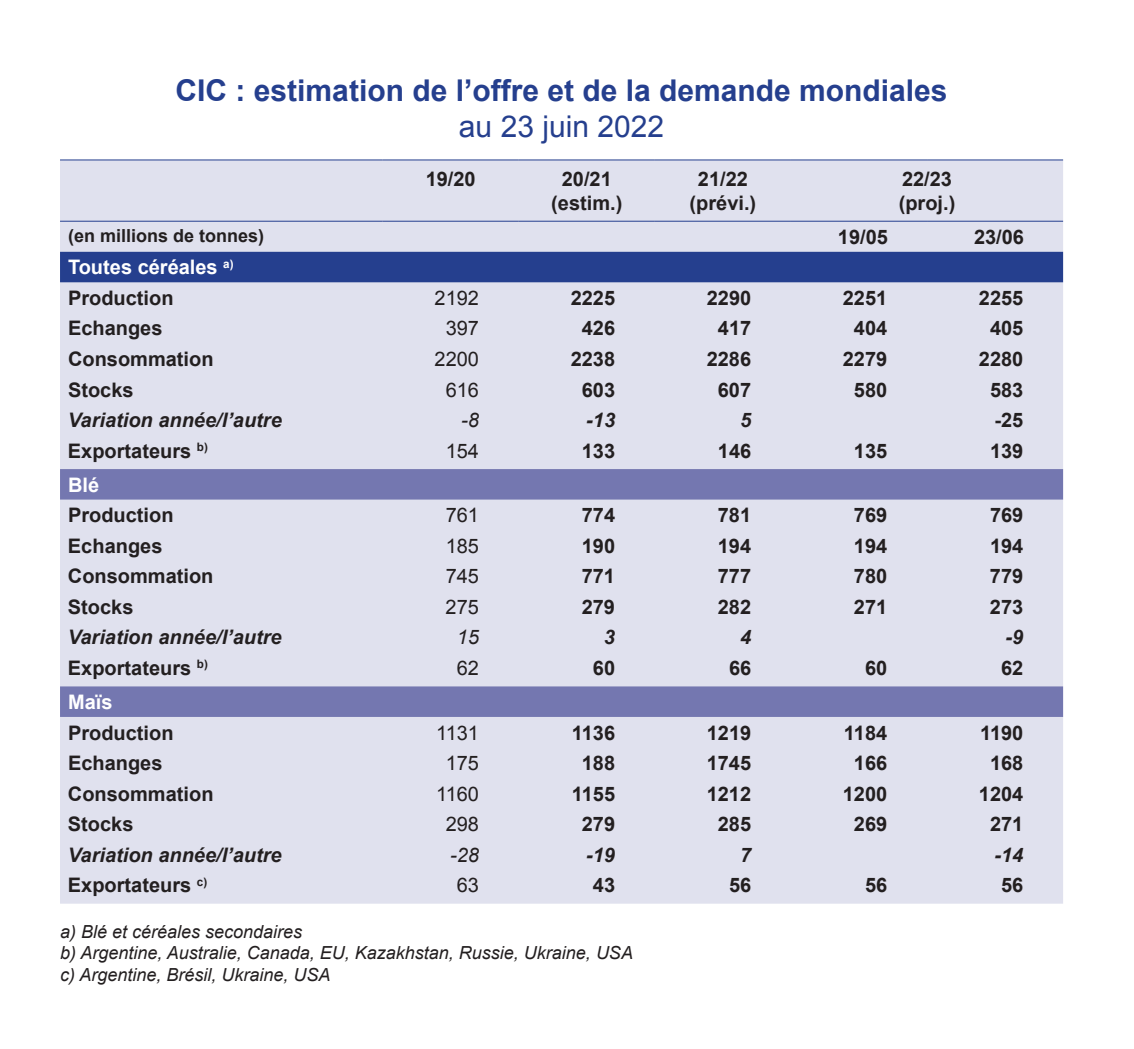
<style>
.page{position:relative;width:1134px;height:1049px;background:#fff}
.page>*{position:absolute;margin:0;border:0;box-sizing:border-box;transform-origin:0 0}
.t1{font:700 30px "Arial";color:#253f8e}
.t2{font:30px "Arial";color:#253f8e}
.t3{font:700 20px/24px "Arial";color:#231f20;text-align:center}
.t4{font:italic 700 20px "Arial";color:#231f20}
.t5{font:20px "Arial";color:#231f20}
.t6{font:700 20px/30.6px "Arial";color:#fff}
.t7{font:italic 20px "Arial";color:#231f20}
.t8{font:italic 18px/21.6px "Arial";color:#231f20}
.t9{font:700 18px "Arial";color:#231f20}
.s1{color:#231f20}
</style>
<div class="page">
<div style="left:60px;top:161px;width:1003px;height:743px;background:#e0e1ee"></div>
<div style="left:60px;top:252px;width:1003px;height:30px;background:#253f8e"></div>
<svg style="left:60px;top:469px;width:1003px;height:248px;fill:#e0e1ee"></svg>
<hr style="left:60px;top:160px;width:323px;height:1px;background:#253f8e">
<hr style="left:383px;top:160px;width:136px;height:1px;background:#253f8e">
<hr style="left:519px;top:160px;width:136px;height:1px;background:#253f8e">
<hr style="left:655px;top:160px;width:136px;height:1px;background:#253f8e">
<hr style="left:791px;top:160px;width:136px;height:1px;background:#253f8e">
<hr style="left:927px;top:160px;width:136px;height:1px;background:#253f8e">
<hr style="left:60px;top:221px;width:323px;height:1px;background:#253f8e">
<hr style="left:383px;top:221px;width:136px;height:1px;background:#253f8e">
<hr style="left:519px;top:221px;width:136px;height:1px;background:#253f8e">
<hr style="left:655px;top:221px;width:136px;height:1px;background:#253f8e">
<hr style="left:791px;top:221px;width:136px;height:1px;background:#253f8e">
<hr style="left:927px;top:221px;width:136px;height:1px;background:#253f8e">
<h1 class="t1" style="left:176px;top:71px;width:773px">CIC : estimation de l’offre et de la demande mondiales</h1>
<h1 class="t2" style="left:459px;top:107px;width:207px">au 23 juin 2022</h1>
<p class="t3" style="left:426px;top:167px;width:52px">19/20</p>
<p class="t3" style="left:551px;top:167px;width:73px">20/21 (estim.)</p>
<p class="t3" style="left:689px;top:167px;width:68px">21/22 (prévi.)</p>
<p class="t3" style="left:899px;top:167px;width:58px;text-align:left">22/23 (proj.)</p>
<p class="t9" style="left:68px;top:224px;width:198px">(en millions de tonnes)</p>
<p class="t3" style="left:838px;top:225px;width:52px">19/05</p>
<p class="t3" style="left:974px;top:225px;width:52px">23/06</p>
<p class="t6" style="left:68px;top:253px;width:167px">Toutes céréales <sup>a)<br></sup><span class="s1">Production</span></p>
<p class="t5" style="left:435px;top:285px;width:46px">2192</p>
<p class="t3" style="left:571px;top:287px;width:46px">2225</p>
<p class="t3" style="left:707px;top:287px;width:46px">2290</p>
<p class="t3" style="left:843px;top:287px;width:46px">2251</p>
<p class="t3" style="left:979px;top:287px;width:46px">2255</p>
<p class="t3" style="left:68px;top:317px;width:96px">Echanges</p>
<p class="t5" style="left:446px;top:315px;width:35px">397</p>
<p class="t3" style="left:582px;top:317px;width:35px">426</p>
<p class="t3" style="left:718px;top:317px;width:35px">417</p>
<p class="t3" style="left:854px;top:317px;width:35px">404</p>
<p class="t3" style="left:990px;top:317px;width:35px">405</p>
<p class="t3" style="left:68px;top:348px;width:147px">Consommation</p>
<p class="t5" style="left:435px;top:346px;width:46px">2200</p>
<p class="t3" style="left:571px;top:348px;width:46px">2238</p>
<p class="t3" style="left:707px;top:348px;width:46px">2286</p>
<p class="t3" style="left:843px;top:348px;width:46px">2279</p>
<p class="t3" style="left:979px;top:348px;width:46px">2280</p>
<p class="t3" style="left:68px;top:378px;width:67px">Stocks</p>
<p class="t5" style="left:446px;top:376px;width:35px">616</p>
<p class="t3" style="left:582px;top:378px;width:35px">603</p>
<p class="t3" style="left:718px;top:378px;width:35px">607</p>
<p class="t3" style="left:854px;top:378px;width:35px">580</p>
<p class="t3" style="left:990px;top:378px;width:35px">583</p>
<p class="t4" style="left:68px;top:407px;width:215px">Variation année/l’autre</p>
<p class="t7" style="left:461px;top:407px;width:19px">-8</p>
<p class="t4" style="left:586px;top:407px;width:30px">-13</p>
<p class="t4" style="left:740px;top:407px;width:13px">5</p>
<p class="t3" style="left:994px;top:409px;width:30px">-25</p>
<p class="t3" style="left:68px;top:439px;width:141px">Exportateurs <sup>b)</sup></p>
<p class="t5" style="left:446px;top:438px;width:35px">154</p>
<p class="t3" style="left:582px;top:439px;width:35px">133</p>
<p class="t3" style="left:718px;top:439px;width:35px">146</p>
<p class="t3" style="left:854px;top:439px;width:35px">135</p>
<p class="t3" style="left:990px;top:439px;width:35px">139</p>
<p class="t6" style="left:68px;top:470px;width:33px">Blé</p>
<p class="t3" style="left:68px;top:504px;width:107px">Production</p>
<p class="t5" style="left:446px;top:502px;width:35px">761</p>
<p class="t3" style="left:582px;top:504px;width:35px">774</p>
<p class="t3" style="left:718px;top:504px;width:35px">781</p>
<p class="t3" style="left:854px;top:504px;width:35px">769</p>
<p class="t3" style="left:990px;top:504px;width:35px">769</p>
<p class="t3" style="left:68px;top:534px;width:96px">Echanges</p>
<p class="t5" style="left:446px;top:533px;width:35px">185</p>
<p class="t3" style="left:582px;top:534px;width:35px">190</p>
<p class="t3" style="left:718px;top:534px;width:35px">194</p>
<p class="t3" style="left:854px;top:534px;width:35px">194</p>
<p class="t3" style="left:990px;top:534px;width:35px">194</p>
<p class="t3" style="left:68px;top:565px;width:147px">Consommation</p>
<p class="t5" style="left:446px;top:563px;width:35px">745</p>
<p class="t3" style="left:582px;top:565px;width:35px">771</p>
<p class="t3" style="left:718px;top:565px;width:35px">777</p>
<p class="t3" style="left:854px;top:565px;width:35px">780</p>
<p class="t3" style="left:990px;top:565px;width:35px">779</p>
<p class="t3" style="left:68px;top:595px;width:67px">Stocks</p>
<p class="t5" style="left:446px;top:594px;width:35px">275</p>
<p class="t3" style="left:582px;top:595px;width:35px">279</p>
<p class="t3" style="left:718px;top:595px;width:35px">282</p>
<p class="t3" style="left:854px;top:595px;width:35px">271</p>
<p class="t3" style="left:990px;top:595px;width:35px">273</p>
<p class="t4" style="left:68px;top:624px;width:215px">Variation année/l’autre</p>
<p class="t7" style="left:457px;top:624px;width:24px">15</p>
<p class="t4" style="left:604px;top:624px;width:13px">3</p>
<p class="t4" style="left:740px;top:624px;width:13px">4</p>
<p class="t4" style="left:1005px;top:624px;width:19px">-9</p>
<p class="t3" style="left:68px;top:657px;width:142px">Exportateurs <sup>b)</sup></p>
<p class="t5" style="left:457px;top:655px;width:24px">62</p>
<p class="t3" style="left:593px;top:657px;width:24px">60</p>
<p class="t3" style="left:729px;top:657px;width:24px">66</p>
<p class="t3" style="left:865px;top:657px;width:24px">60</p>
<p class="t3" style="left:1001px;top:657px;width:24px">62</p>
<p class="t6" style="left:68px;top:687px;width:46px">Maïs</p>
<p class="t3" style="left:68px;top:721px;width:107px">Production</p>
<p class="t5" style="left:436px;top:719px;width:44px">1131</p>
<p class="t3" style="left:572px;top:721px;width:45px">1136</p>
<p class="t3" style="left:707px;top:721px;width:46px">1219</p>
<p class="t3" style="left:844px;top:721px;width:45px">1184</p>
<p class="t3" style="left:980px;top:721px;width:45px">1190</p>
<p class="t3" style="left:68px;top:752px;width:96px">Echanges</p>
<p class="t5" style="left:446px;top:750px;width:35px">175</p>
<p class="t3" style="left:582px;top:752px;width:35px">188</p>
<p class="t3" style="left:707px;top:752px;width:46px">1745</p>
<p class="t3" style="left:854px;top:752px;width:35px">166</p>
<p class="t3" style="left:990px;top:752px;width:35px">168</p>
<p class="t3" style="left:68px;top:782px;width:147px">Consommation</p>
<p class="t5" style="left:436px;top:780px;width:44px">1160</p>
<p class="t3" style="left:572px;top:782px;width:45px">1155</p>
<p class="t3" style="left:707px;top:782px;width:46px">1212</p>
<p class="t3" style="left:843px;top:782px;width:46px">1200</p>
<p class="t3" style="left:979px;top:782px;width:46px">1204</p>
<p class="t3" style="left:68px;top:813px;width:67px">Stocks</p>
<p class="t5" style="left:446px;top:811px;width:35px">298</p>
<p class="t3" style="left:582px;top:813px;width:35px">279</p>
<p class="t3" style="left:718px;top:813px;width:35px">285</p>
<p class="t3" style="left:854px;top:813px;width:35px">269</p>
<p class="t3" style="left:990px;top:813px;width:35px">271</p>
<p class="t4" style="left:68px;top:842px;width:215px">Variation année/l’autre</p>
<p class="t7" style="left:450px;top:842px;width:30px">-28</p>
<p class="t4" style="left:586px;top:842px;width:30px">-19</p>
<p class="t4" style="left:740px;top:842px;width:13px">7</p>
<p class="t4" style="left:994px;top:842px;width:30px">-14</p>
<p class="t3" style="left:68px;top:874px;width:141px">Exportateurs <sup>c)</sup></p>
<p class="t5" style="left:457px;top:872px;width:24px">63</p>
<p class="t3" style="left:593px;top:874px;width:24px">43</p>
<p class="t3" style="left:729px;top:874px;width:24px">56</p>
<p class="t3" style="left:865px;top:874px;width:24px">56</p>
<p class="t3" style="left:1001px;top:874px;width:24px">56</p>
<p class="t8" style="left:60px;top:921px;width:574px">a) Blé et céréales secondaires<br>b) Argentine, Australie, Canada, EU, Kazakhstan, Russie, Ukraine, USA c) Argentine, Brésil, Ukraine, USA</p>
</div>
